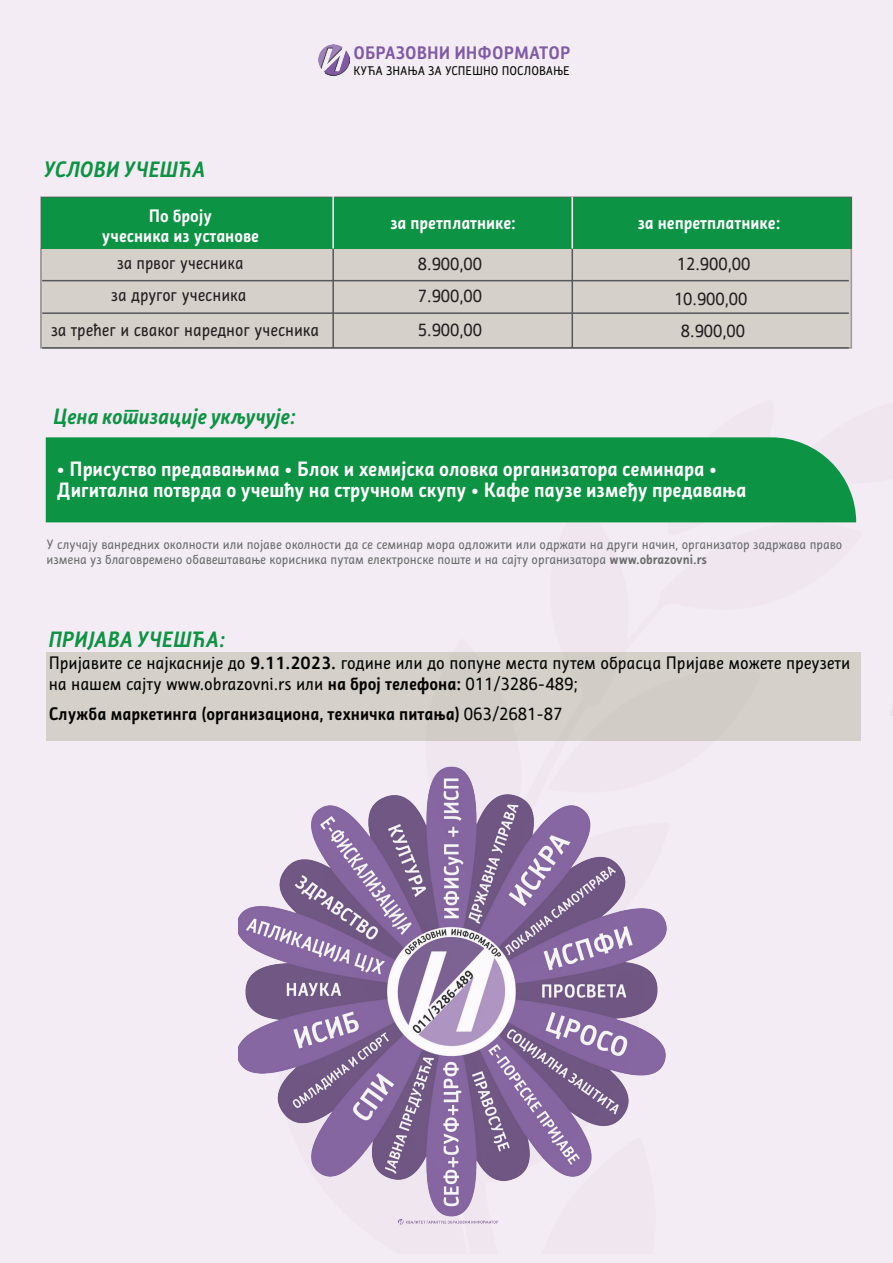
<style>
.page{position:relative;width:893px;height:1263px;background:#f4ecf4}
.page>*{position:absolute;margin:0;border:0;box-sizing:border-box;transform-origin:0 0}
.t1{font:italic 700 20.85px "Influ BG";color:#0d9344}
.t2{font:700 19.5px/21.3px "Influ BG";letter-spacing:-.005em;color:#fff}
.t3{font:700 17.1px "Influ BG";color:#805ba5}
.t4{font:16.95px/21.3px "Influ BG";color:#040503}
.t5{font:700 16.95px/19.2px "Influ BG";color:#fff;text-align:center}
.t6{font:700 16.95px "Influ BG";color:#040503}
.t7{font:16.95px/32.1px "Influ BG";color:#231f20}
.t8{font:16.95px "Influ BG";color:#231f20;scale:.96 1}
.t9{font:16.95px "Influ BG";color:#231f20;scale:.95 1}
.t10{font:12.75px/14.9px "Influ BG";color:#6c6d70}
.t11{font:11.85px "Influ BG";color:#040503}
.s1{font-weight:700}
.s2{font-weight:400}
</style>
<div class="page">
<img style="left:318px;top:44px;width:31px;height:32px">
<div style="left:47px;top:653px;width:814px;height:88px;background:#d6d0ca"></div>
<div style="left:40px;top:248px;width:811px;height:100px;background:#d6d0ca"></div>
<div style="left:41px;top:197px;width:810px;height:51px;background:#0d9344"></div>
<div style="left:40px;top:196px;width:812px;height:153px;border:2px solid #57585a"></div>
<hr style="left:42px;top:280px;width:807px;height:1px;background:#57585a">
<hr style="left:42px;top:312px;width:807px;height:2px;background:#57585a">
<hr style="left:42px;top:347px;width:807px;height:2px;background:#57585a">
<hr style="left:332px;top:248px;width:2px;height:100px;background:#57585a">
<hr style="left:571px;top:248px;width:2px;height:100px;background:#57585a">
<hr style="left:571px;top:197px;width:2px;height:51px;background:#fff">
<hr style="left:332px;top:196px;width:2px;height:52px;background:#fff">
<div style="left:46px;top:437px;width:810px;height:85px;background:#0d9344"></div>
<img style="left:238px;top:766px;width:429px;height:459px">
<h1 class="t1" style="left:44px;top:155px;width:163px">УСЛОВИ УЧЕШЋА</h1>
<h3 class="t3" style="left:354px;top:41px;width:218px">ОБРАЗОВНИ ИНФОРМАТОР</h3>
<p class="t11" style="left:353px;top:63px;width:218px">КУЋА ЗНАЊА ЗА УСПЕШНО ПОСЛОВАЊЕ</p>
<h3 class="t5" style="left:102px;top:206px;width:159px">По броју<br>учесника из установе</h3>
<h3 class="t9" style="left:117px;top:252px;width:134px">за првог учесника</h3>
<h3 class="t7" style="left:418px;top:247px;width:66px">8.900,00<br>7.900,00</h3>
<h3 class="t7" style="left:674px;top:246px;width:78px;line-height:35px">12.900,00<br>10.900,00</h3>
<h3 class="t5" style="left:638px;top:213px;width:144px">за непретплатнике:</h3>
<h3 class="t5" style="left:390px;top:213px;width:127px">за претплатнике:</h3>
<h3 class="t8" style="left:111px;top:284px;width:142px">за другог учесника</h3>
<h3 class="t8" style="left:51px;top:319px;width:281px">за трећег и сваког наредног учесника</h3>
<h1 class="t1" style="left:54px;top:402px;width:244px">Цена котизације укључује:</h1>
<h3 class="t7" style="left:418px;top:313px;width:66px">5.900,00</h3>
<h3 class="t7" style="left:681px;top:315px;width:66px">8.900,00</h3>
<h2 class="t2" style="left:57px;top:458px;width:691px">• Присуство предавањима • Блок и хемијска оловка организатора семинара •<br>Дигитална потврда о учешћу на стручном скупу • Кафе паузе између предавања</h2>
<p class="t10" style="left:47px;top:537px;width:797px">У случају ванредних околности или појаве околности да се семинар мора одложити или одржати на други начин, организатор задржава право измена уз благовремено обавештавање корисника путам електронске поште и на сајту организатора <span class="s1">www.obrazovni.rs</span></p>
<h1 class="t1" style="left:49px;top:626px;width:178px">ПРИЈАВА УЧЕШЋА:</h1>
<h3 class="t4" style="left:49px;top:651px;width:803px">Пријавите се најкасније до <span class="s1">9.11.2023.</span> године или до попуне места путем обрасца Пријаве можете преузети на нашем сајту www.obrazovni.rs или <span class="s1">на број телефона:</span> 011/3286-489;</h3>
<h3 class="t6" style="left:49px;top:702px;width:515px">Служба маркетинга (организациона, техничка питања) <span class="s2">063/2681-87</span></h3>
</div>
